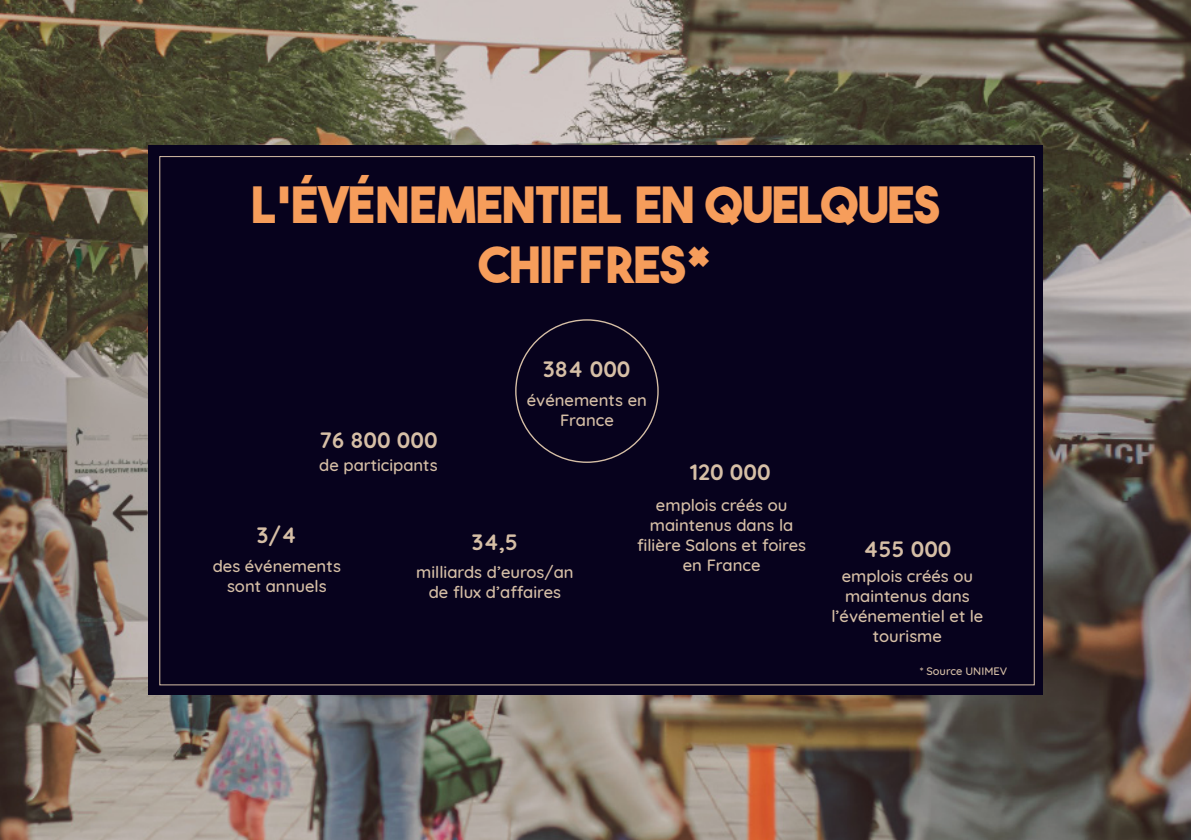
<style>
.page{position:relative;width:1191px;height:840px;background:#fff}
.page>*{position:absolute;margin:0;border:0;box-sizing:border-box;transform-origin:0 0}
.Titres{font:700 49.8px/59.8px "The Bold Font";color:#f69d5b;text-align:center}
.chiffres{font:700 22.2px "Quicksand";color:#d6bfa6}
.chiffres-2{font:500 16.6px/20px "Quicksand";color:#d6bfa6;text-align:center}
.chiffres-3{font:500 11px "Quicksand";color:#d6bfa6}
</style>
<div class="page">
<img style="left:0;top:0;width:1191px;height:839px">
<div style="left:148px;top:146px;width:894px;height:548px;background:#07021d"></div>
<p class="Titres" style="left:251px;top:171px;width:691px">L'ÉVÉNEMENTIEL EN QUELQUES<br>CHIFFRES*</p>
<p class="chiffres" style="left:543px;top:350px;width:89px">384 000</p>
<p class="chiffres" style="left:319px;top:421px;width:120px">76 800 000</p>
<p class="chiffres-2" style="left:319px;top:453px;width:120px">de participants</p>
<p class="chiffres-2" style="left:527px;top:388px;width:121px">événements en<br>France</p>
<p class="chiffres" style="left:690px;top:453px;width:82px">120 000</p>
<p class="chiffres" style="left:257px;top:517px;width:41px">3/4</p>
<p class="chiffres-2" style="left:213px;top:554px;width:130px">des événements sont annuels</p>
<p class="chiffres" style="left:472px;top:523px;width:48px">34,5</p>
<p class="chiffres-2" style="left:416px;top:560px;width:159px">milliards d’euros/an de flux d’affaires</p>
<p class="chiffres-2" style="left:637px;top:493px;width:170px">emplois créés ou maintenus dans la filière Salons et foires en France</p>
<p class="chiffres" style="left:863px;top:530px;width:90px">455 000</p>
<p class="chiffres-2" style="left:831px;top:564px;width:153px">emplois créés ou maintenus dans l’événementiel et le tourisme</p>
<p class="chiffres-3" style="left:919px;top:662px;width:89px">* Source UNIMEV</p>
</div>
